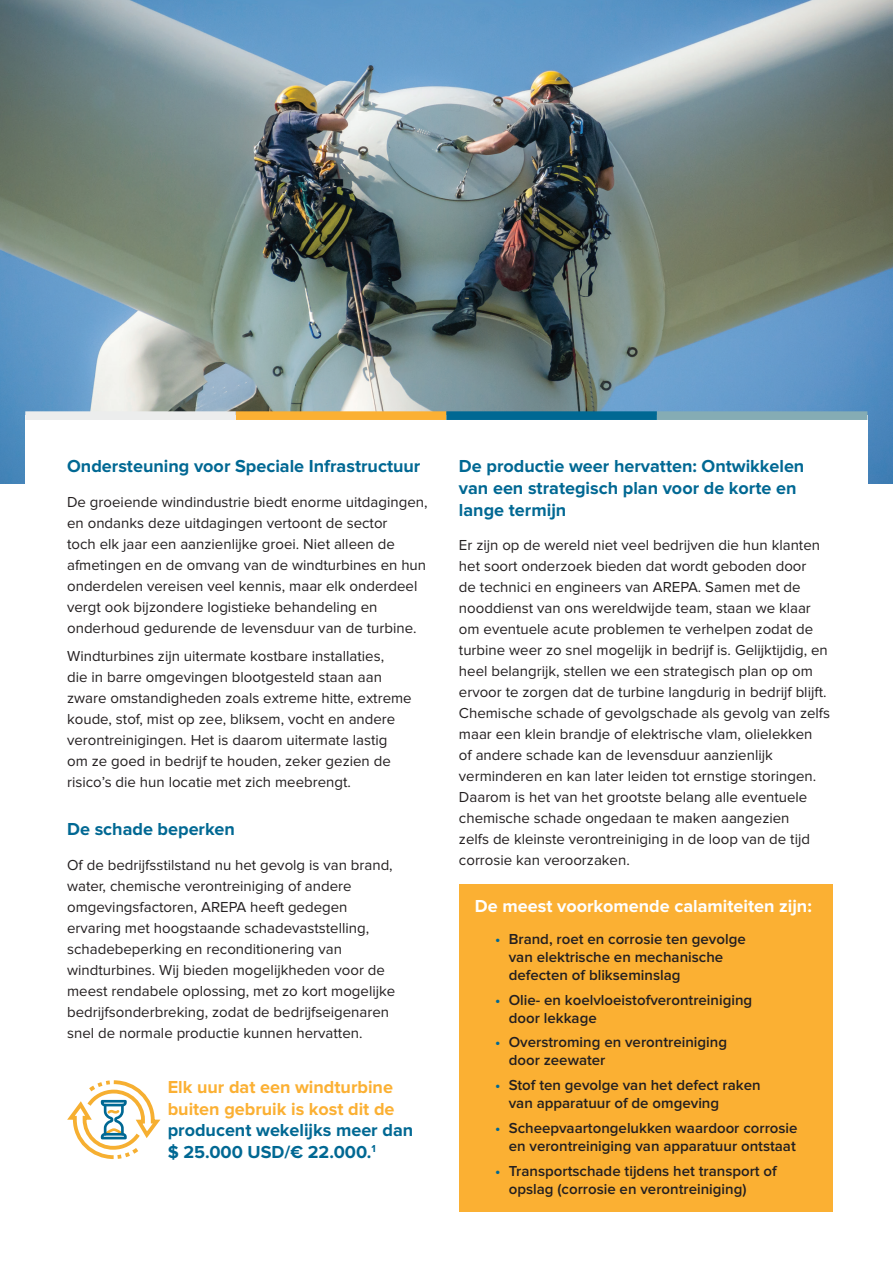
<style>
.page{position:relative;width:893px;height:1263px;background:#fff}
.page>*{position:absolute;margin:0;border:0;box-sizing:border-box;transform-origin:0 0}
.Heading_2{font:700 18px/21.6px "Proxima Nova";color:#006893}
.Heading_2-2{font:700 18px/21.6px "Proxima Nova";color:#fbb033}
.Heading_2-3{font:700 18px "Proxima Nova";color:#fff}
.Paragraph{font:15px/21px "Proxima Nova";color:#231f20}
.t1{font:600 15px/18px "Proxima Nova";color:#231f20}
.s1{color:#006893}
</style>
<div class="page">
<img style="left:0;top:0;width:892px;height:484px">
<div style="left:25px;top:416px;width:842px;height:85px;background:#fff"></div>
<div style="left:458px;top:884px;width:374px;height:327px;background:#fbb033"></div>
<svg style="left:67px;top:1080px;width:93px;height:79px"></svg>
<svg style="left:25px;top:411px;width:842px;height:9px;background:#9aab9a"></svg>
<p class="Heading_2" style="left:67px;top:456px;width:354px">Ondersteuning voor Speciale Infrastructuur</p>
<p class="Paragraph" style="left:67px;top:492px;width:362px">De groeiende windindustrie biedt enorme uitdagingen, en ondanks deze uitdagingen vertoont de sector<br>toch elk jaar een aanzienlijke groei. Niet alleen de afmetingen en de omvang van de windturbines en hun onderdelen vereisen veel kennis, maar elk onderdeel vergt ook bijzondere logistieke behandeling en onderhoud gedurende de levensduur van de turbine.</p>
<p class="Paragraph" style="left:67px;top:646px;width:346px">Windturbines zijn uitermate kostbare installaties,<br>die in barre omgevingen blootgesteld staan aan zware omstandigheden zoals extreme hitte, extreme koude, stof, mist op zee, bliksem, vocht en andere verontreinigingen. Het is daarom uitermate lastig om ze goed in bedrijf te houden, zeker gezien de risico’s die hun locatie met zich meebrengt.</p>
<p class="Heading_2" style="left:67px;top:819px;width:169px">De schade beperken</p>
<p class="Paragraph" style="left:67px;top:855px;width:329px">Of de bedrijfsstilstand nu het gevolg is van brand, water, chemische verontreiniging of andere omgevingsfactoren, AREPA heeft gedegen ervaring met hoogstaande schadevaststelling, schadebeperking en reconditionering van windturbines. Wij bieden mogelijkheden voor de meest rendabele oplossing, met zo kort mogelijke bedrijfsonderbreking, zodat de bedrijfseigenaren snel de normale productie kunnen hervatten.</p>
<p class="Heading_2-2" style="left:168px;top:1077px;width:247px">Elk uur dat een windturbine buiten gebruik is kost dit de <span class="s1">producent wekelijks meer dan $ 25.000 USD/€ 22.000.</span><sup>1</sup></p>
<p class="Heading_2" style="left:458px;top:456px;width:347px">De productie weer hervatten: Ontwikkelen van een strategisch plan voor de korte en lange termijn</p>
<p class="Paragraph" style="left:458px;top:535px;width:372px">Er zijn op de wereld niet veel bedrijven die hun klanten het soort onderzoek bieden dat wordt geboden door<br>de technici en engineers van AREPA. Samen met de nooddienst van ons wereldwijde team, staan we klaar om eventuele acute problemen te verhelpen zodat de turbine weer zo snel mogelijk in bedrijf is. Gelijktijdig, en heel belangrijk, stellen we een strategisch plan op om ervoor te zorgen dat de turbine langdurig in bedrijf blijft.<br>Chemische schade of gevolgschade als gevolg van zelfs maar een klein brandje of elektrische vlam, olielekken<br>of andere schade kan de levensduur aanzienlijk verminderen en kan later leiden tot ernstige storingen.<br>Daarom is het van het grootste belang alle eventuele chemische schade ongedaan te maken aangezien<br>zelfs de kleinste verontreiniging in de loop van de tijd corrosie kan veroorzaken.</p>
<p class="Heading_2-3" style="left:474px;top:898px;width:338px">De meest voorkomende calamiteiten zijn:</p>
<p class="t1" style="left:508px;top:930px;width:238px;text-indent:-14px"><span class="s1">•</span> Brand, roet en corrosie ten gevolge van elektrische en mechanische defecten of blikseminslag</p>
<p class="t1" style="left:508px;top:991px;width:245px;text-indent:-14px"><span class="s1">•</span> Olie- en koelvloeistofverontreiniging door lekkage</p>
<p class="t1" style="left:508px;top:1034px;width:220px;text-indent:-14px"><span class="s1">•</span> Overstroming en verontreiniging door zeewater</p>
<p class="t1" style="left:508px;top:1076px;width:253px;text-indent:-14px"><span class="s1">•</span> Stof ten gevolge van het defect raken van apparatuur of de omgeving</p>
<p class="t1" style="left:495px;top:1119px;width:304px;text-align:right"><span class="s1">•</span> Scheepvaartongelukken waardoor corrosie en verontreiniging van apparatuur ontstaat</p>
<p class="t1" style="left:508px;top:1162px;width:269px;text-indent:-14px"><span class="s1">•</span> Transportschade tijdens het transport of opslag (corrosie en verontreiniging)</p>
</div>
